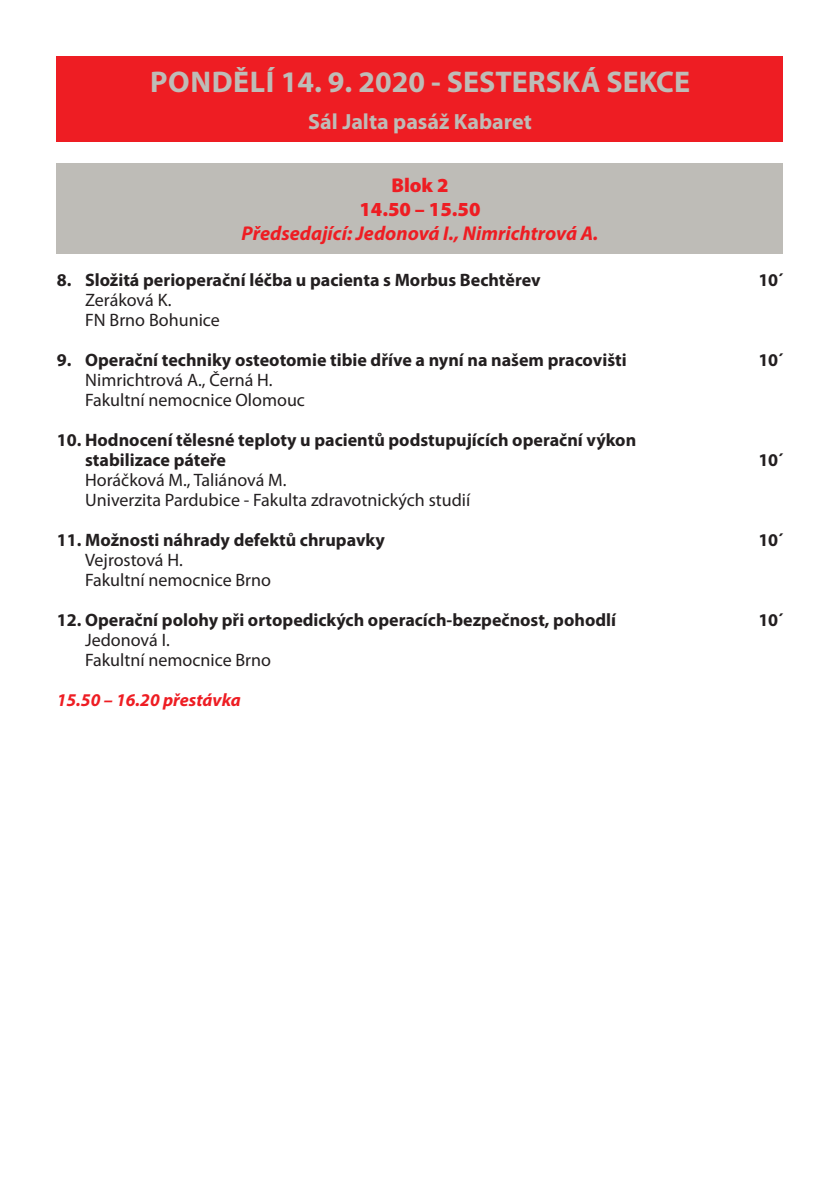
<style>
.page{position:relative;width:840px;height:1191px;background:#fff}
.page>*{position:absolute;margin:0;border:0;box-sizing:border-box;transform-origin:0 0}
.t1{font:700 30px "Myriad Pro";color:#bebcb7}
.t2{font:700 22px "Myriad Pro";color:#bebcb7}
.t3{font:italic 700 20px "Myriad Pro";color:#ee1d23}
.t4{font:900 20px/24px "Myriad Pro";color:#ee1d23;text-align:center}
.t5{font:700 18px/20px "Myriad Pro";color:#231f20}
.t6{font:18px/20px "Myriad Pro";color:#231f20}
.t7{font:italic 700 18px "Myriad Pro";color:#ee1d23}
</style>
<div class="page">
<div style="left:57px;top:57px;width:725px;height:85px;background:#ee1d23"></div>
<div style="left:57px;top:163px;width:725px;height:91px;background:#bebcb7"></div>
<h1 class="t1" style="left:150px;top:62px;width:541px">PONDĚLÍ 14. 9. 2020 - SESTERSKÁ SEKCE</h1>
<p class="t2" style="left:308px;top:108px;width:225px">Sál Jalta pasáž Kabaret</p>
<p class="t4" style="left:359px;top:173px;width:122px">Blok 2<br>14.50 – 15.50</p>
<p class="t3" style="left:241px;top:220px;width:358px">Předsedající: Jedonová I., Nimrichtrová A.</p>
<p class="t5" style="left:57px;top:269px;width:485px">8. Složitá perioperační léčba u pacienta s Morbus Bechtěrev</p>
<p class="t5" style="left:758px;top:269px;width:26px">10´</p>
<p class="t6" style="left:85px;top:290px;width:136px">Zeráková K.<br>FN Brno Bohunice</p>
<p class="t5" style="left:57px;top:349px;width:571px">9. Operační techniky osteotomie tibie dříve a nyní na našem pracovišti</p>
<p class="t5" style="left:758px;top:349px;width:26px">10´</p>
<p class="t6" style="left:85px;top:370px;width:221px">Nimrichtrová A., Černá H.<br>Fakultní nemocnice Olomouc</p>
<p class="t5" style="left:85px;top:429px;width:552px;text-indent:-28px">10. Hodnocení tělesné teploty u pacientů podstupujících operační výkon stabilizace páteře</p>
<p class="t5" style="left:758px;top:449px;width:26px">10´</p>
<p class="t6" style="left:85px;top:470px;width:386px">Horáčková M., Taliánová M.<br>Univerzita Pardubice - Fakulta zdravotnických studií</p>
<p class="t5" style="left:57px;top:529px;width:329px">11. Možnosti náhrady defektů chrupavky</p>
<p class="t5" style="left:758px;top:529px;width:26px">10´</p>
<p class="t6" style="left:85px;top:550px;width:187px">Vejrostová H.<br>Fakultní nemocnice Brno</p>
<p class="t5" style="left:57px;top:609px;width:560px">12. Operační polohy při ortopedických operacích-bezpečnost, pohodlí</p>
<p class="t5" style="left:758px;top:609px;width:26px">10´</p>
<p class="t6" style="left:85px;top:630px;width:187px">Jedonová I.<br>Fakultní nemocnice Brno</p>
<p class="t7" style="left:57px;top:688px;width:185px">15.50 – 16.20 přestávka</p>
</div>
